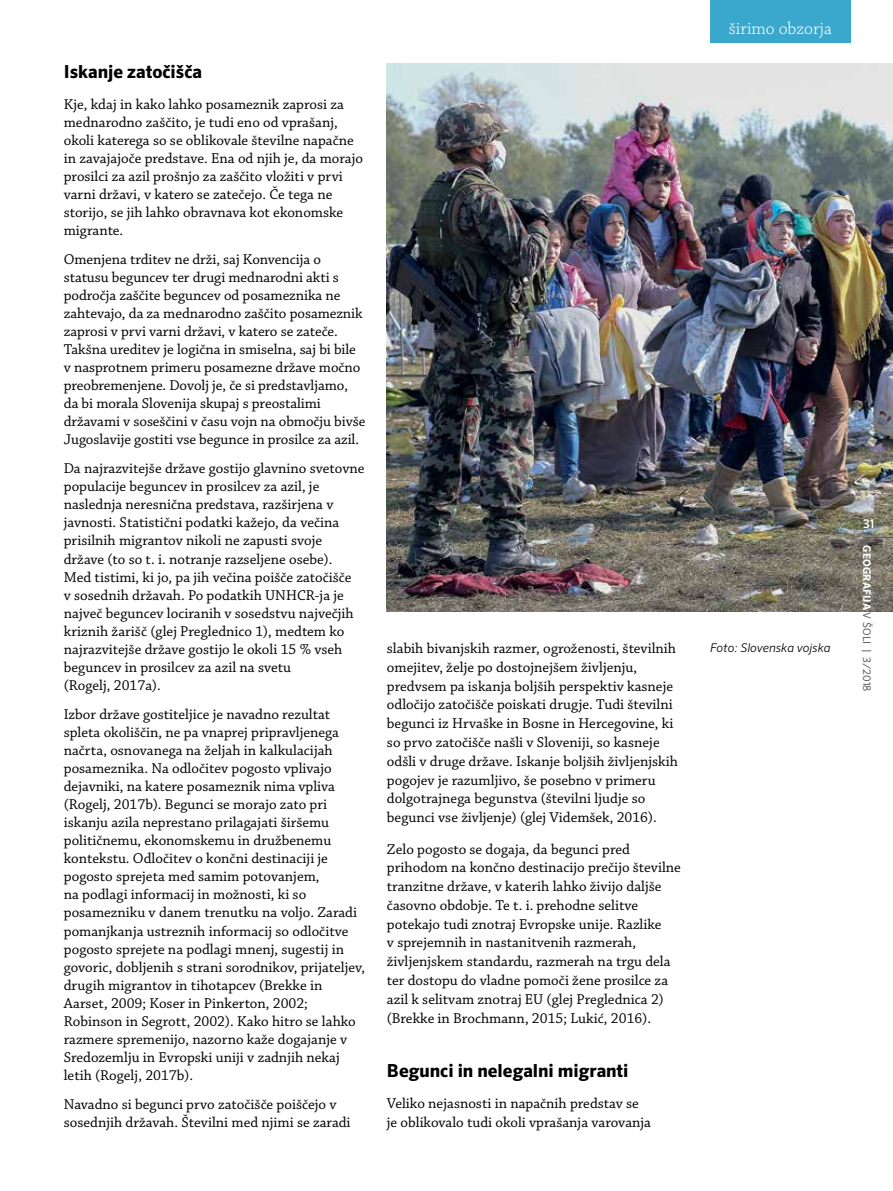
<style>
.page{position:relative;width:893px;height:1191px;background:#fff}
.page>*{position:absolute;margin:0;border:0;box-sizing:border-box;transform-origin:0 0}
.t1{font:700 18px "Sero Pro";color:#000}
.t2{font:300 18px "Chaparral Pro";color:#fff}
.t3{font:15px/18px "Chaparral Pro";color:#000}
.t4{font:italic 300 12px "Sero Pro";color:#000}
.t5{font:500 12px "Sero Pro";color:#fff}
.t6{font:10.5px "Sero Pro";color:#58595b}
.s1{font-weight:700;color:#fff}
</style>
<div class="page">
<img style="left:387px;top:64px;width:506px;height:547px">
<div style="left:710px;top:0;width:141px;height:43px;background:#3aa7cd"></div>
<hr style="left:863px;top:537px;width:30px;height:1px;background:#58595b">
<p class="t1" style="left:64px;top:60px;width:140px">I skanje zatočišča</p>
<p class="t3" style="left:64px;top:95px;width:301px">Kje, kdaj in kako lahko posameznik zaprosi za mednarodno zaščito, je tudi eno od vprašanj, okoli katerega so se oblikovale številne napačne in zavajajoče predstave. Ena od njih je, da morajo prosilci za azil prošnjo za zaščito vložiti v prvi varni državi, v katero se zatečejo. Če tega ne storijo, se jih lahko obravnava kot ekonomske migrante.</p>
<p class="t3" style="left:64px;top:251px;width:303px">Omenjena trditev ne drži, saj Konvencija o statusu beguncev ter drugi mednarodni akti s področja zaščite beguncev od posameznika ne zahtevajo, da za mednarodno zaščito posameznik zaprosi v prvi varni državi, v katero se zateče.<br>Takšna ureditev je logična in smiselna, saj bi bile v nasprotnem primeru posamezne države močno preobremenjene. Dovolj je, če si predstavljamo, da bi morala Slovenija skupaj s preostalimi državami v soseščini v času vojn na območju bivše Jugoslavije gostiti vse begunce in prosilce za azil.</p>
<p class="t3" style="left:64px;top:460px;width:302px">Da najrazvitejše države gostijo glavnino svetovne populacije beguncev in prosilcev za azil, je naslednja neresnična predstava, razširjena v javnosti. Statistični podatki kažejo, da večina prisilnih migrantov nikoli ne zapusti svoje države (to so t. i. notranje razseljene osebe).<br>Med tistimi, ki jo, pa jih večina poišče zatočišče<br>v sosednih državah. Po podatkih UNHCR-ja je največ beguncev lociranih v sosedstvu največjih kriznih žarišč (glej Preglednico 1), medtem ko najrazvitejše države gostijo le okoli 15 % vseh beguncev in prosilcev za azil na svetu<br>(Rogelj, 2017a).</p>
<p class="t3" style="left:64px;top:705px;width:303px">Izbor države gostiteljice je navadno rezultat spleta okoliščin, ne pa vnaprej pripravljenega načrta, osnovanega na željah in kalkulacijah posameznika. Na odločitev pogosto vplivajo dejavniki, na katere posameznik nima vpliva (Rogelj, 2017b). Begunci se morajo zato pri iskanju azila neprestano prilagajati širšemu političnemu, ekonomskemu in družbenemu kontekstu. Odločitev o končni destinaciji je pogosto sprejeta med samim potovanjem,<br>na podlagi informacij in možnosti, ki so posamezniku v danem trenutku na voljo. Zaradi pomanjkanja ustreznih informacij so odločitve pogosto sprejete na podlagi mnenj, sugestij in govoric, dobljenih s strani sorodnikov, prijateljev, drugih migrantov in tihotapcev (Brekke in Aarset, 2009; Koser in Pinkerton, 2002; Robinson in Segrott, 2002). Kako hitro se lahko razmere spremenijo, nazorno kaže dogajanje v Sredozemlju in Evropski uniji v zadnjih nekaj letih (Rogelj, 2017b).</p>
<p class="t3" style="left:64px;top:1095px;width:288px">Navadno si begunci prvo zatočišče poiščejo v sosednjih državah. Številni med njimi se zaradi</p>
<p class="t3" style="left:387px;top:639px;width:292px;line-height:18.8px">slabih bivanjskih razmer, ogroženosti, številnih omejitev, želje po dostojnejšem življenju, predvsem pa iskanja boljših perspektiv kasneje odločijo zatočišče poiskati drugje. Tudi številni begunci iz Hrvaške in Bosne in Hercegovine, ki so prvo zatočišče našli v Sloveniji, so kasneje odšli v druge države. Iskanje boljših življenjskih pogojev je razumljivo, še posebno v primeru dolgotrajnega begunstva (številni ljudje so begunci vse življenje) (glej Videmšek, 2016).</p>
<p class="t3" style="left:387px;top:840px;width:295px;line-height:18.8px">Zelo pogosto se dogaja, da begunci pred prihodom na končno destinacijo prečijo številne tranzitne države, v katerih lahko živijo daljše časovno obdobje. Te t. i. prehodne selitve potekajo tudi znotraj Evropske unije. Razlike<br>v sprejemnih in nastanitvenih razmerah, življenjskem standardu, razmerah na trgu dela ter dostopu do vladne pomoči žene prosilce za azil k selitvam znotraj EU (glej Preglednica 2) (Brekke in Brochmann, 2015; Lukić, 2016).</p>
<p class="t1" style="left:387px;top:1059px;width:243px">Begunci in nelegalni migranti</p>
<p class="t3" style="left:387px;top:1094px;width:266px;line-height:18.8px">Veliko nejasnosti in napačnih predstav se je oblikovalo tudi okoli vprašanja varovanja</p>
<p class="t2" style="left:729px;top:18px;width:105px">širimo obzorja</p>
<p class="t4" style="left:710px;top:640px;width:122px">Foto: Slovenska vojska</p>
<p class="t5" style="left:863px;top:516px;width:13px">31</p>
<p class="t6" style="left:873px;top:545px;width:147px;rotate:90deg"><span class="s1">Geografija</span> v šoli | 3/2018</p>
</div>
